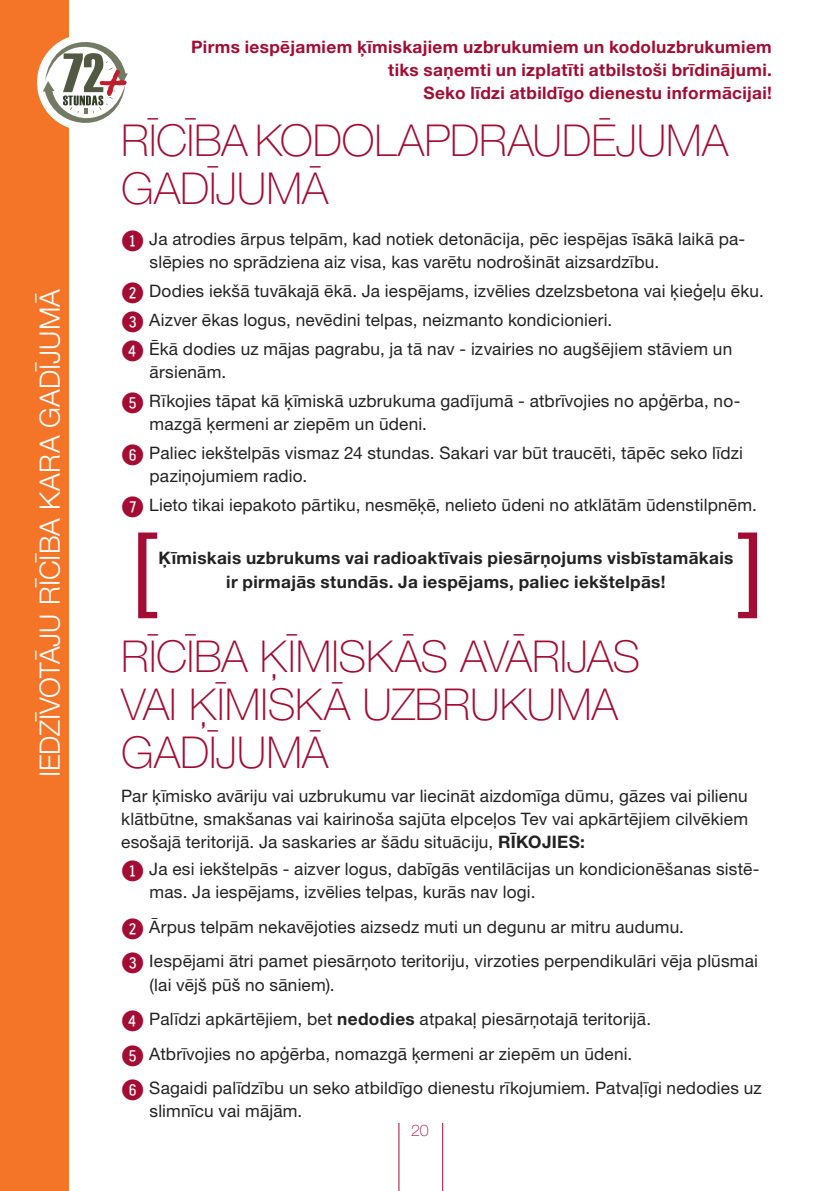
<style>
.page{position:relative;width:840px;height:1191px;background:#fff}
.page>*{position:absolute;margin:0;border:0;box-sizing:border-box;transform-origin:0 0}
.t1{font:condensed 95.4px "Helvetica Neue LT Pro";color:#a30c33;scale:1.11 1}
.t2{font:100 44px/48px "Helvetica Neue LT Pro";color:#a30c33}
.t3{font:300 28px "Helvetica Neue LT Pro";color:#fff}
.t4{font:17.2px/28.8px "Helvetica Neue LT Pro";letter-spacing:.01em;color:#222223}
.t5{font:700 17.2px/23.2px "Helvetica Neue LT Pro";letter-spacing:.02em;color:#a30c33;text-align:right}
.t6{font:700 17.2px/23.2px "Helvetica Neue LT Pro";letter-spacing:.02em;color:#222223;text-align:center}
.t7{font:100 16px "Helvetica Neue LT Pro";color:#a30c33}
.s1{font-family:"Fyra Numeric Circle Closed";font-size:28px;color:#a30c33}
.s2{font-weight:700}
</style>
<div class="page">
<div style="left:0;top:0;width:68px;height:1191px;background:#f47527"></div>
<hr style="left:442px;top:1123px;width:1px;height:68px;background:#a30c33">
<hr style="left:398px;top:1123px;width:1px;height:68px;background:#a30c33">
<div style="left:37px;top:34px;width:96px;height:97px;background:#fff;border-radius:50%"></div>
<svg style="left:43px;top:39px;width:85px;height:87px"></svg>
<h3 class="t3" style="left:33px;top:777px;width:490px;rotate:-90deg">IEDZĪVOTĀJU RĪCĪBA KARA GADĪJUMĀ</h3>
<p class="t5" style="left:191px;top:34px;width:581px">Pirms iespējamiem ķīmiskajiem uzbrukumiem un kodoluzbrukumiem tiks saņemti un izplatīti atbilstoši brīdinājumi.<br>Seko līdzi atbildīgo dienestu informācijai!</p>
<h2 class="t2" style="left:121px;top:116px;width:608px">RĪCĪBA KODOLAPDRAUDĒJUMA<br>GADĪJUMĀ</h2>
<p class="t4" style="left:149px;top:227px;width:597px;line-height:23.2px;text-indent:-28px"><span class="s1">1</span> Ja atrodies ārpus telpām, kad notiek detonācija, pēc iespējas īsākā laikā pa&shy;slēpies no sprādziena aiz visa, kas varētu nodrošināt aizsardzību.</p>
<p class="t4" style="left:121px;top:276px;width:644px"><span class="s1">2</span> Dodies iekšā tuvākajā ēkā. Ja iespējams, izvēlies dzelzsbetona vai ķieģeļu ēku.<br><span class="s1">3</span> Aizver ēkas logus, nevēdini telpas, neizmanto kondicionieri.<br><span class="s1">4</span> Ēkā dodies uz mājas pagrabu, ja tā nav - izvairies no augšējiem stāviem un</p>
<p class="t4" style="left:121px;top:357px;width:620px;text-indent:28px">ārsienām.<br><span class="s1">5</span> Rīkojies tāpat kā ķīmiskā uzbrukuma gadījumā - atbrīvojies no apģērba, no-</p>
<p class="t4" style="left:121px;top:409px;width:623px;text-indent:28px">mazgā ķermeni ar ziepēm un ūdeni.<br><span class="s1">6</span> Paliec iekštelpās vismaz 24 stundas. Sakari var būt traucēti, tāpēc seko līdzi</p>
<p class="t4" style="left:121px;top:461px;width:637px;text-indent:28px">paziņojumiem radio.<br><span class="s1">7</span> Lieto tikai iepakoto pārtiku, nesmēķē, nelieto ūdeni no atklātām ūdenstilpnēm.</p>
<h1 class="t1" style="left:130px;top:512px;width:26px">[</h1>
<p class="t6" style="left:158px;top:546px;width:576px">Ķīmiskais uzbrukums vai radioaktīvais piesārņojums visbīstamākais ir pirmajās stundās. Ja iespējams, paliec iekštelpās!</p>
<h2 class="t2" style="left:121px;top:632px;width:520px">RĪCĪBA ĶĪMISKĀS AVĀRIJAS<br>VAI ĶĪMISKĀ UZBRUKUMA<br>GADĪJUMĀ</h2>
<p class="t4" style="left:121px;top:783px;width:628px;line-height:23.2px;text-align:justify">Par ķīmisko avāriju vai uzbrukumu var liecināt aizdomīga dūmu, gāzes vai pilienu klātbūtne, smakšanas vai kairinoša sajūta elpceļos Tev vai apkārtējiem cilvēkiem esošajā teritorijā. Ja saskaries ar šādu situāciju, <span class="s2">RĪKOJIES:</span></p>
<p class="t4" style="left:149px;top:857px;width:611px;line-height:23.2px;text-indent:-28px"><span class="s1">1</span> Ja esi iekštelpās - aizver logus, dabīgās ventilācijas un kondicionēšanas sistē&shy;mas. Ja iespējams, izvēlies telpas, kurās nav logi.</p>
<p class="t4" style="left:121px;top:909px;width:638px;line-height:34.6px"><span class="s1">2</span> Ārpus telpām nekavējoties aizsedz muti un degunu ar mitru audumu.<br><span class="s1">3</span> Iespējami ātri pamet piesārņoto teritoriju, virzoties perpendikulāri vēja plūsmai</p>
<p class="t4" style="left:121px;top:967px;width:641px;line-height:34.6px;text-indent:28px">(lai vējš pūš no sāniem).<br><span class="s1">4</span> Palīdzi apkārtējiem, bet <span class="s2">nedodies</span> atpakaļ piesārņotajā teritorijā.<br><span class="s1">5</span> Atbrīvojies no apģērba, nomazgā ķermeni ar ziepēm un ūdeni.<br><span class="s1">6</span> Sagaidi palīdzību un seko atbildīgo dienestu rīkojumiem. Patvaļīgi nedodies uz</p>
<p class="t4" style="left:149px;top:1096px;width:154px">slimnīcu vai mājām.</p>
<p class="t7" style="left:411px;top:1120px;width:19px">20</p>
</div>
